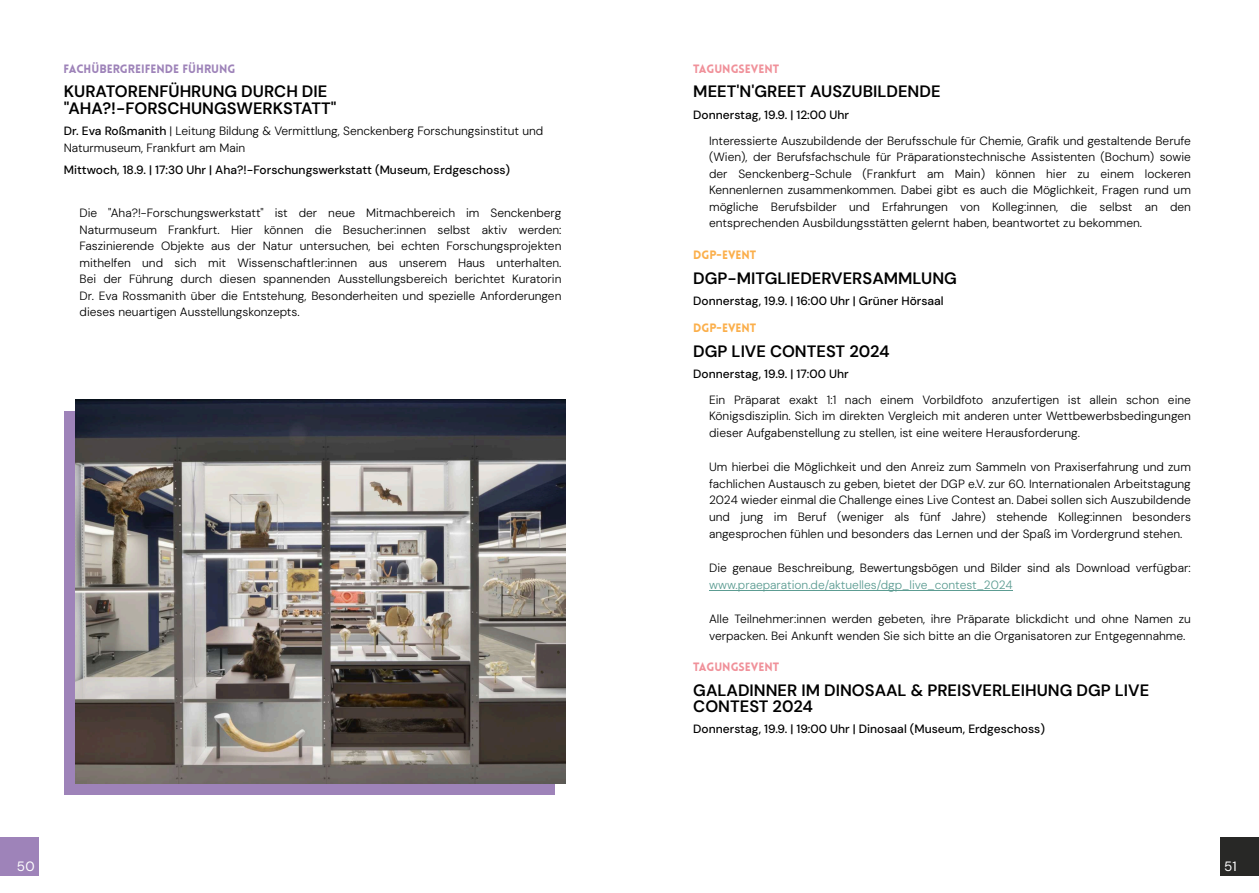
<style>
.page{position:relative;width:1259px;height:893px;background:#fff}
.page>*{position:absolute;margin:0;border:0;box-sizing:border-box;transform-origin:0 0}
.t1{font:600 16.5px/16.5px "DM Sans";color:#000}
.t2{font:13.5px "DM Sans";color:#fff}
.t3{font:300 12px/16.5px "DM Sans";color:#000;text-align:justify}
.t4{font:500 12px "DM Sans";color:#000}
.t5{font:300 12px "DM Sans";color:#5c9c92}
.t6{font:900 11.85px "Lovelo";color:#f0919a}
.t7{font:900 11.85px "Lovelo";color:#9e83b9}
.t8{font:900 11.85px "Lovelo";color:#fbaf4b}
.s1{font-weight:500}
</style>
<div class="page">
<div style="left:1220px;top:837px;width:39px;height:39px;background:#282826"></div>
<hr style="left:709px;top:590px;width:303px;height:1px;background:#5c9c92">
<div style="left:0;top:837px;width:39px;height:39px;background:#9e83b9"></div>
<div style="left:64px;top:411px;width:490px;height:384px;background:#9e83b9"></div>
<img style="left:75px;top:399px;width:491px;height:384px">
<p class="t7" style="left:64px;top:64px;width:173px">FACHÜBERGREIFENDE FÜHRUNG</p>
<h1 class="t1" style="left:64px;top:84px;width:274px">KURATORENFÜHRUNG DURCH DIE "AHA?!-FORSCHUNGSWERKSTATT"</h1>
<p class="t3" style="left:64px;top:123px;width:481px"><span class="s1">Dr. Eva Roßmanith</span> | Leitung Bildung &amp; Vermittlung, Senckenberg Forschungsinstitut und<br>Naturmuseum, Frankfurt am Main</p>
<p class="t4" style="left:64px;top:162px;width:448px">Mittwoch, 18.9. | 17:30 Uhr | Aha?!-Forschungswerkstatt (Museum, Erdgeschoss)</p>
<p class="t3" style="left:80px;top:205px;width:483px">Die "Aha?!-Forschungswerkstatt" ist der neue Mitmachbereich im Senckenberg Naturmuseum Frankfurt. Hier können die Besucher:innen selbst aktiv werden:<br>Faszinierende Objekte aus der Natur untersuchen, bei echten Forschungsprojekten mithelfen und sich mit Wissenschaftler:innen aus unserem Haus unterhalten.<br>Bei der Führung durch diesen spannenden Ausstellungsbereich berichtet Kuratorin Dr. Eva Rossmanith über die Entstehung, Besonderheiten und spezielle Anforderungen dieses neuartigen Ausstellungskonzepts.</p>
<p class="t2" style="left:17px;top:858px;width:19px">50</p>
<p class="t6" style="left:693px;top:64px;width:88px">TAGUNGSEVENT</p>
<h1 class="t1" style="left:693px;top:84px;width:249px">MEET'N'GREET AUSZUBILDENDE</h1>
<p class="t4" style="left:693px;top:107px;width:157px">Donnerstag, 19.9. | 12:00 Uhr</p>
<p class="t3" style="left:709px;top:132px;width:483px">Interessierte Auszubildende der Berufsschule für Chemie, Grafik und gestaltende Berufe (Wien), der Berufsfachschule für Präparationstechnische Assistenten (Bochum) sowie der Senckenberg-Schule (Frankfurt am Main) können hier zu einem lockeren Kennenlernen zusammenkommen. Dabei gibt es auch die Möglichkeit, Fragen rund um mögliche Berufsbilder und Erfahrungen von Kolleg:innen, die selbst an den entsprechenden Ausbildungsstätten gelernt haben, beantwortet zu bekommen.</p>
<p class="t8" style="left:693px;top:250px;width:65px">DGP-EVENT</p>
<h1 class="t1" style="left:693px;top:270px;width:265px">DGP-MITGLIEDERVERSAMMLUNG</h1>
<p class="t4" style="left:693px;top:293px;width:252px">Donnerstag, 19.9. | 16:00 Uhr | Grüner Hörsaal</p>
<p class="t8" style="left:693px;top:323px;width:65px">DGP-EVENT</p>
<h1 class="t1" style="left:693px;top:343px;width:198px">DGP LIVE CONTEST 2024</h1>
<p class="t4" style="left:693px;top:366px;width:157px">Donnerstag, 19.9. | 17:00 Uhr</p>
<p class="t3" style="left:709px;top:392px;width:483px">Ein Präparat exakt 1:1 nach einem Vorbildfoto anzufertigen ist allein schon eine Königsdisziplin. Sich im direkten Vergleich mit anderen unter Wettbewerbsbedingungen dieser Aufgabenstellung zu stellen, ist eine weitere Herausforderung.</p>
<p class="t3" style="left:709px;top:459px;width:483px">Um hierbei die Möglichkeit und den Anreiz zum Sammeln von Praxiserfahrung und zum fachlichen Austausch zu geben, bietet der DGP e.V. zur 60. Internationalen Arbeitstagung 2024 wieder einmal die Challenge eines Live Contest an. Dabei sollen sich Auszubildende und jung im Beruf (weniger als fünf Jahre) stehende Kolleg:innen besonders angesprochen fühlen und besonders das Lernen und der Spaß im Vordergrund stehen.</p>
<p class="t3" style="left:709px;top:560px;width:483px">Die genaue Beschreibung, Bewertungsbögen und Bilder sind als Download verfügbar:</p>
<p class="t5" style="left:709px;top:577px;width:305px">www.praeparation.de/aktuelles/dgp_live_contest_2024</p>
<p class="t3" style="left:709px;top:611px;width:483px">Alle Teilnehmer:innen werden gebeten, ihre Präparate blickdicht und ohne Namen zu verpacken. Bei Ankunft wenden Sie sich bitte an die Organisatoren zur Entgegennahme.</p>
<p class="t6" style="left:693px;top:662px;width:88px">TAGUNGSEVENT</p>
<h1 class="t1" style="left:693px;top:682px;width:457px">GALADINNER IM DINOSAAL &amp; PREISVERLEIHUNG DGP LIVE<br>CONTEST 2024</h1>
<p class="t4" style="left:693px;top:721px;width:353px">Donnerstag, 19.9. | 19:00 Uhr | Dinosaal (Museum, Erdgeschoss)</p>
<p class="t2" style="left:1224px;top:858px;width:14px">51</p>
</div>
